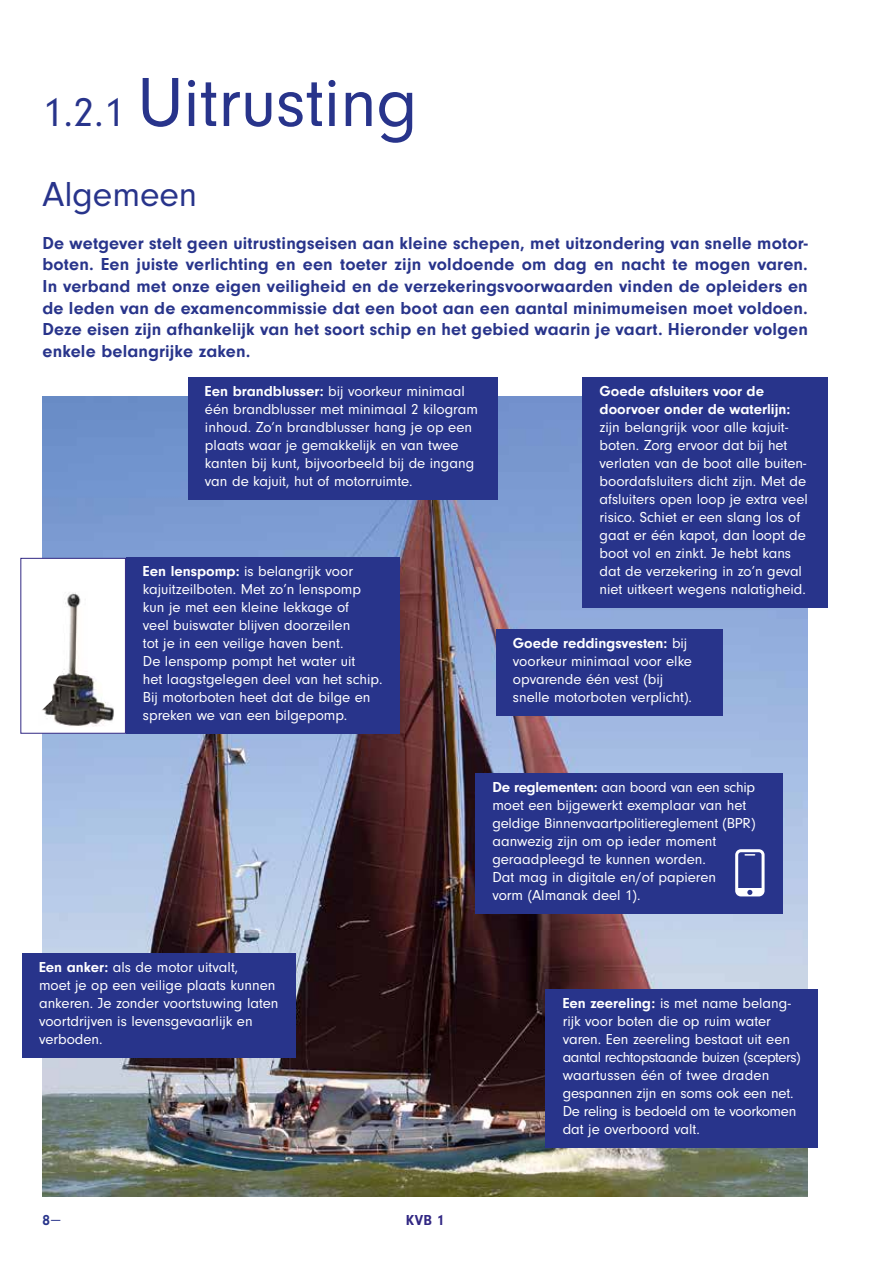
<style>
.page{position:relative;width:893px;height:1263px;background:#fff}
.page>*{position:absolute;margin:0;border:0;box-sizing:border-box;transform-origin:0 0}
.t1{font:72px "Neuzeit Gro";color:#28348b}
.t2{font:36px "Neuzeit Gro";color:#28348b}
.t3{font:700 18px/21.6px "Neuzeit Gro";letter-spacing:.01em;color:#28348b;text-align:justify}
.t4{font:15px/18px "Neuzeit Gro";color:#fff}
.t5{font:700 15px/18px "Neuzeit Gro";color:#fff}
.t6{font:700 15px "Neuzeit Gro";color:#312783}
.t7{font:700 15px "Neuzeit Gro";color:#28348b}
.s1{font-size:42px}
.s2{font-weight:700}
.s3{font-weight:400}
</style>
<div class="page">
<img style="left:43px;top:396px;width:765px;height:801px">
<div style="left:22px;top:953px;width:274px;height:104px;background:#28348b"></div>
<div style="left:188px;top:377px;width:309px;height:122px;background:#28348b"></div>
<div style="left:475px;top:773px;width:308px;height:140px;background:#28348b"></div>
<div style="left:546px;top:989px;width:272px;height:158px;background:#28348b"></div>
<div style="left:126px;top:557px;width:274px;height:176px;background:#28348b"></div>
<div style="left:583px;top:377px;width:245px;height:230px;background:#28348b"></div>
<div style="left:496px;top:629px;width:226px;height:68px;background:#28348b"></div>
<div style="left:496px;top:683px;width:226px;height:32px;background:#28348b"></div>
<div style="left:20px;top:558px;width:106px;height:176px;background:#fff;border:1px solid #312783"></div>
<img style="left:42px;top:592px;width:72px;height:135px">
<div style="left:735px;top:849px;width:30px;height:47px;border:3px solid #fff;border-radius:4px"></div>
<div style="left:737px;top:888px;width:26px;height:6px;background:#fff"></div>
<svg style="left:747px;top:890px;width:5px;height:5px"></svg>
<h1 class="t1" style="left:43px;top:64px;width:377px"><span class="s1">1.2.1</span> Uitrusting</h1>
<h2 class="t2" style="left:43px;top:174px;width:156px">Algemeen</h2>
<p class="t3" style="left:43px;top:232px;width:767px">De wetgever stelt geen uitrustingseisen aan kleine schepen, met uitzondering van snelle motor&shy;boten. Een juiste verlichting en een toeter zijn voldoende om dag en nacht te mogen varen.<br>In verband met onze eigen veiligheid en de verzekeringsvoorwaarden vinden de opleiders en de leden van de examencommissie dat een boot aan een aantal minimumeisen moet voldoen.<br>Deze eisen zijn afhankelijk van het soort schip en het gebied waarin je vaart. Hieronder volgen enkele belangrijke zaken.</p>
<p class="t4" style="left:205px;top:382px;width:275px"><span class="s2">Een brandblusser:</span> bij voorkeur minimaal één brandblusser met minimaal 2 kilogram inhoud. Zo’n brandblusser hang je op een plaats waar je gemakkelijk en van twee kanten bij kunt, bijvoorbeeld bij de ingang van de kajuit, hut of motorruimte.</p>
<p class="t4" style="left:143px;top:562px;width:241px"><span class="s2">Een lenspomp:</span> is belangrijk voor kajuitzeilboten. Met zo’n lenspomp kun je met een kleine lekkage of<br>veel buiswater blijven doorzeilen<br>tot je in een veilige haven bent.<br>De lenspomp pompt het water uit<br>het laagstgelegen deel van het schip.<br>Bij motorboten heet dat de bilge en spreken we van een bilgepomp.</p>
<p class="t5" style="left:600px;top:382px;width:192px">Goede afsluiters voor de doorvoer onder de waterlijn:</p>
<p class="t4" style="left:600px;top:418px;width:210px">zijn belangrijk voor alle kajuit&shy;boten. Zorg ervoor dat bij het verlaten van de boot alle buiten&shy;boordafsluiters dicht zijn. Met de afsluiters open loop je extra veel risico. Schiet er een slang los of gaat er één kapot, dan loopt de boot vol en zinkt. Je hebt kans dat de verzekering in zo’n geval niet uitkeert wegens nalatigheid.</p>
<p class="t4" style="left:513px;top:634px;width:181px"><span class="s2">Goede reddingsvesten:</span> bij voorkeur minimaal voor elke opvarende één vest (bij snelle motorboten verplicht).</p>
<p class="t4" style="left:39px;top:958px;width:241px"><span class="s2">Een anker:</span> als de motor uitvalt,<br>moet je op een veilige plaats kunnen ankeren. Je zonder voortstuwing laten voortdrijven is levensgevaarlijk en verboden.</p>
<p class="t4" style="left:492px;top:778px;width:265px"><span class="s2">De reglementen:</span> aan boord van een schip moet een bijgewerkt exemplaar van het geldige Binnenvaartpolitiereglement (BPR) aanwezig zijn om op ieder moment geraadpleegd te kunnen worden.<br>Dat mag in digitale en/of papieren<br>vorm (Almanak deel 1).</p>
<p class="t4" style="left:563px;top:994px;width:240px"><span class="s2">Een zeereling:</span> is met name belang&shy;rijk voor boten die op ruim water varen. Een zeereling bestaat uit een aantal rechtopstaande buizen (scepters) waartussen één of twee draden gespannen zijn en soms ook een net.<br>De reling is bedoeld om te voorkomen dat je overboord valt.</p>
<p class="t7" style="left:43px;top:1212px;width:19px">8<span class="s3">—</span></p>
<p class="t6" style="left:406px;top:1212px;width:40px">KVB 1</p>
</div>
